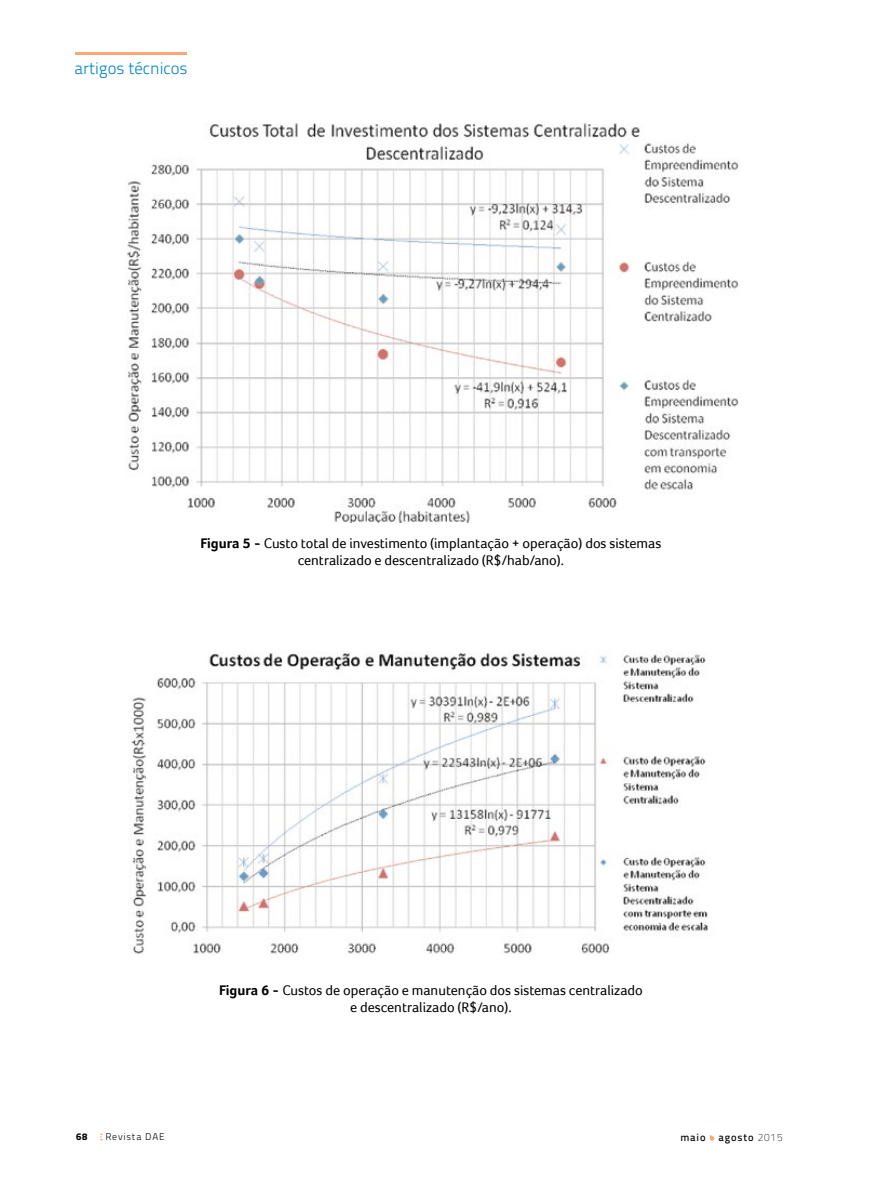
<style>
.page{position:relative;width:893px;height:1191px;background:#fff}
.page>*{position:absolute;margin:0;border:0;box-sizing:border-box;transform-origin:0 0}
.t1{font:300 16.65px "Titillium Text 22 L";color:#0083c6}
.t2{font:14.25px/17.1px "Foco";color:#000;text-align:center}
.t3{font:500 10.5px "Titillium Text 22 L";letter-spacing:.08em;color:#000}
.t4{font:300 9.75px "Titillium Text 22 L";letter-spacing:.08em;color:#000}
.t5{font:800 9.75px "Titillium Text 22 L";color:#000}
.s1{font-weight:700}
.s2{font-weight:100}
</style>
<div class="page">
<img style="left:126px;top:123px;width:613px;height:399px">
<img style="left:130px;top:652px;width:578px;height:302px">
<hr style="left:75px;top:52px;width:112px;height:3px;background:#f9a773">
<svg style="left:710px;top:1135px;width:4px;height:5px"></svg>
<p class="t1" style="left:75px;top:56px;width:115px">artigos técnicos</p>
<p class="t2" style="left:200px;top:535px;width:463px"><span class="s1">Figura 5 -</span> Custo total de investimento (implantação + operação) dos sistemas centralizado e descentralizado (R$/hab/ano).</p>
<p class="t5" style="left:76px;top:1129px;width:13px">68</p>
<p class="t4" style="left:105px;top:1129px;width:61px">Revista DAE</p>
<p class="t2" style="left:219px;top:981px;width:425px"><span class="s1">Figura 6 -</span> Custos de operação e manutenção dos sistemas centralizado e descentralizado (R$/ano).</p>
<p class="t3" style="left:680px;top:1129px;width:104px">maio agosto <span class="s2">2015</span></p>
</div>
